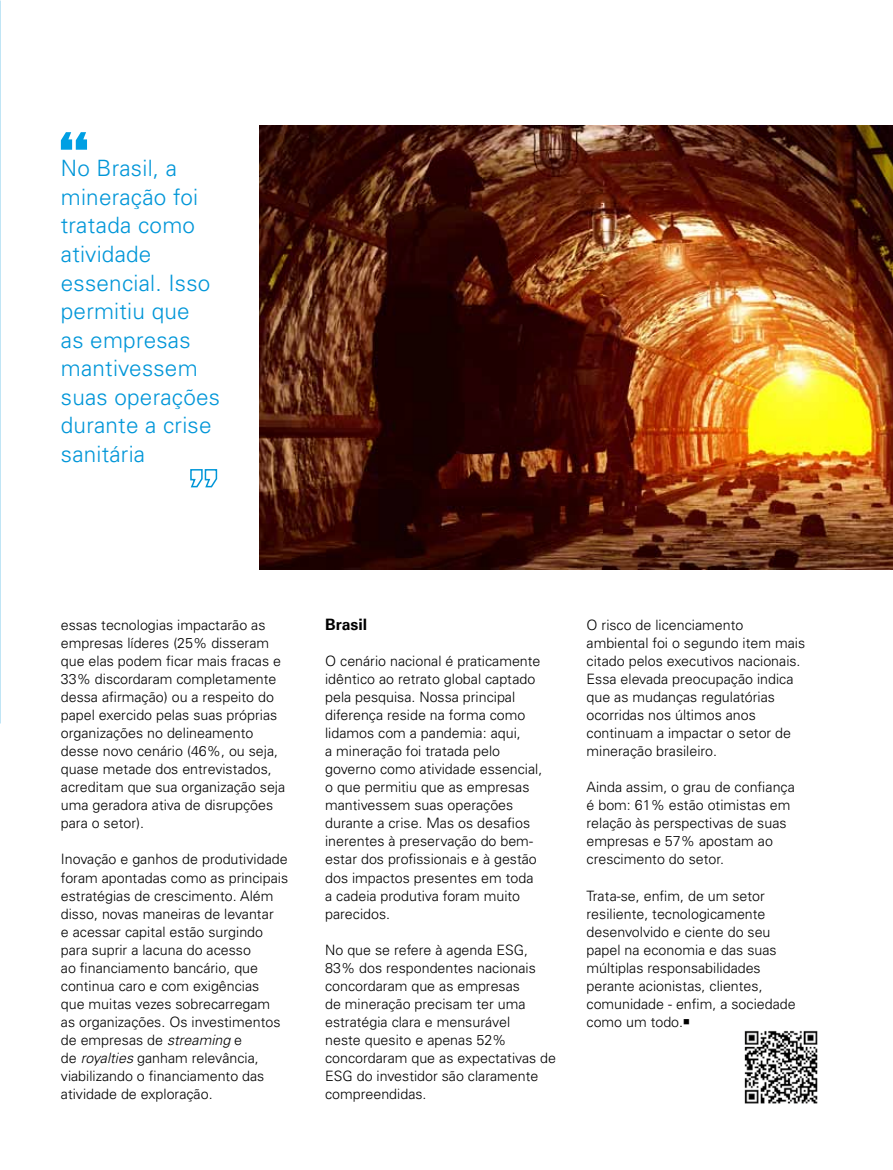
<style>
.page{position:relative;width:893px;height:1170px;background:#fff}
.page>*{position:absolute;margin:0;border:0;box-sizing:border-box;transform-origin:0 0}
.t1{font:300 22.5px/28.5px "Univers";letter-spacing:.01em;color:#0096d8}
.t2{font:700 15.75px "Univers";color:#000}
.t3{font:300 14.25px/18px "Univers";color:#000}
.s1{font-style:italic}
</style>
<div class="page">
<img style="left:0;top:538px;width:1px;height:186px">
<img style="left:744px;top:1030px;width:74px;height:74px">
<img style="left:259px;top:126px;width:634px;height:443px">
<svg style="left:61px;top:132px;width:26px;height:18px"></svg>
<svg style="left:190px;top:469px;width:28px;height:19px"></svg>
<h1 class="t1" style="left:61px;top:154px;width:161px">No Brasil, a mineração foi tratada como atividade essencial. Isso permitiu que<br>as empresas mantivessem suas operações durante a crise sanitária</h1>
<p class="t3" style="left:61px;top:616px;width:226px">essas tecnologias impactarão as empresas líderes (25% disseram que elas podem ficar mais fracas e<br>33% discordaram completamente dessa afirmação) ou a respeito do papel exercido pelas suas próprias organizações no delineamento desse novo cenário (46%, ou seja, quase metade dos entrevistados, acreditam que sua organização seja uma geradora ativa de disrupções para o setor).</p>
<p class="t3" style="left:61px;top:850px;width:229px">Inovação e ganhos de produtividade foram apontadas como as principais estratégias de crescimento. Além disso, novas maneiras de levantar<br>e acessar capital estão surgindo para suprir a lacuna do acesso<br>ao financiamento bancário, que continua caro e com exigências<br>que muitas vezes sobrecarregam<br>as organizações. Os investimentos de empresas de <span class="s1">streaming</span> e<br>de <span class="s1">royalties</span> ganham relevância, viabilizando o financiamento das atividade de exploração.</p>
<p class="t2" style="left:325px;top:615px;width:44px">Brasil</p>
<p class="t3" style="left:325px;top:652px;width:219px">O cenário nacional é praticamente idêntico ao retrato global captado pela pesquisa. Nossa principal diferença reside na forma como lidamos com a pandemia: aqui,<br>a mineração foi tratada pelo governo como atividade essencial, o que permitiu que as empresas mantivessem suas operações durante a crise. Mas os desafios inerentes à preservação do bem&shy;estar dos profissionais e à gestão dos impactos presentes em toda a cadeia produtiva foram muito parecidos.</p>
<p class="t3" style="left:325px;top:940px;width:232px">No que se refere à agenda ESG,<br>83% dos respondentes nacionais concordaram que as empresas<br>de mineração precisam ter uma estratégia clara e mensurável<br>neste quesito e apenas 52% concordaram que as expectativas de<br>ESG do investidor são claramente compreendidas.</p>
<p class="t3" style="left:586px;top:616px;width:220px">O risco de licenciamento ambiental foi o segundo item mais citado pelos executivos nacionais.<br>Essa elevada preocupação indica que as mudanças regulatórias ocorridas nos últimos anos continuam a impactar o setor de mineração brasileiro.</p>
<p class="t3" style="left:586px;top:778px;width:210px">Ainda assim, o grau de confiança é bom: 61% estão otimistas em relação às perspectivas de suas empresas e 57% apostam ao crescimento do setor.</p>
<p class="t3" style="left:586px;top:886px;width:211px">Trata-se, enfim, de um setor resiliente, tecnologicamente desenvolvido e ciente do seu papel na economia e das suas múltiplas responsabilidades perante acionistas, clientes, comunidade - enfim, a sociedade como um todo.■</p>
</div>
